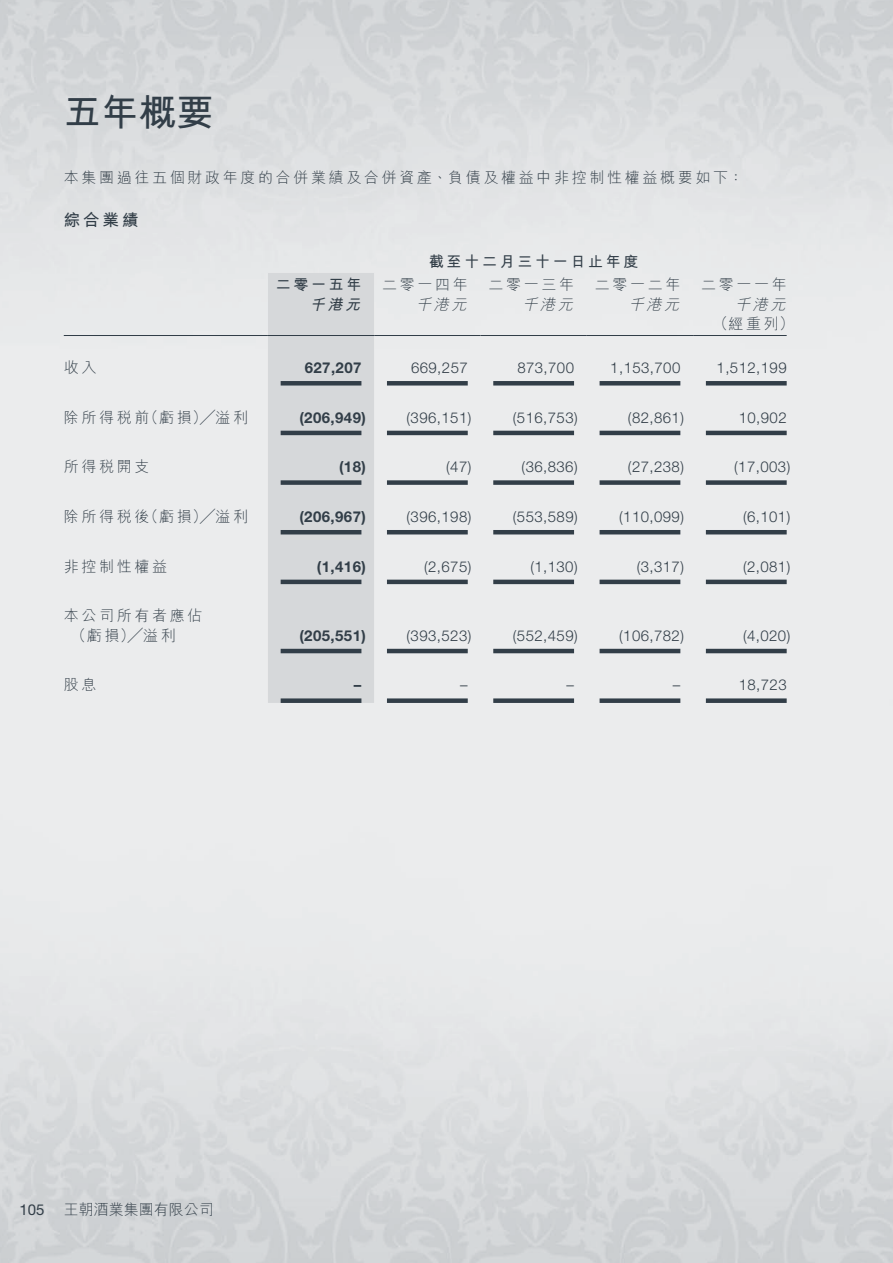
<style>
.page{position:relative;width:893px;height:1263px;background:#fff}
.page>*{position:absolute;margin:0;border:0;box-sizing:border-box;transform-origin:0 0}
.t1{font:700 37.5px "M Hei HK";color:#323e48}
._01_Heading_1{font:700 16.5px "M Hei HK";color:#323e48}
._50_Table_Body{font:300 15px "Helvetica Neue LT Std";letter-spacing:.03em;color:#323e48}
._50_Table_Body-2{font:300 15px "M Hei HK";letter-spacing:.18em;color:#323e48}
._50_Table_Body-3{font:700 15px "Helvetica Neue LT Std";letter-spacing:.03em;color:#323e48}
._00_Body_text{font:300 15px "M Hei HK";letter-spacing:.18em;color:#323e48}
._50_Table_Body-4{font:700 15px "M Hei HK";letter-spacing:.18em;color:#323e48}
._50_Table_Body-5{font:italic 300 15px "M Hei HK";color:#323e48}
._00_Body_text-2{font:300 15px "M Hei HK";color:#323e48}
.t2{font:15px "Helvetica Neue LT Std";color:#323e48}
._50_Table_Body-6{font:italic 700 15px "M Hei HK";color:#323e48}
</style>
<div class="page">
<div style="left:268px;top:273px;width:106px;height:430px;background:#d6d8da"></div>
<hr style="left:64px;top:335px;width:204px;height:1px;background:#323e48">
<hr style="left:268px;top:335px;width:106px;height:1px;background:#323e48">
<hr style="left:374px;top:335px;width:106px;height:1px;background:#323e48">
<hr style="left:480px;top:335px;width:107px;height:1px;background:#323e48">
<hr style="left:587px;top:335px;width:106px;height:1px;background:#323e48">
<hr style="left:693px;top:335px;width:94px;height:1px;background:#323e48">
<hr style="left:281px;top:381px;width:80px;height:4px;background:#323e48">
<hr style="left:387px;top:381px;width:81px;height:4px;background:#323e48">
<hr style="left:493px;top:381px;width:81px;height:4px;background:#323e48">
<hr style="left:600px;top:381px;width:80px;height:4px;background:#323e48">
<hr style="left:706px;top:381px;width:81px;height:4px;background:#323e48">
<hr style="left:281px;top:431px;width:80px;height:4px;background:#323e48">
<hr style="left:387px;top:431px;width:81px;height:4px;background:#323e48">
<hr style="left:493px;top:431px;width:81px;height:4px;background:#323e48">
<hr style="left:600px;top:431px;width:80px;height:4px;background:#323e48">
<hr style="left:706px;top:431px;width:81px;height:4px;background:#323e48">
<div style="left:281px;top:480px;width:80px;height:5px;background:#323e48"></div>
<div style="left:387px;top:480px;width:81px;height:5px;background:#323e48"></div>
<div style="left:493px;top:480px;width:81px;height:5px;background:#323e48"></div>
<div style="left:600px;top:480px;width:80px;height:5px;background:#323e48"></div>
<div style="left:706px;top:480px;width:81px;height:5px;background:#323e48"></div>
<hr style="left:281px;top:530px;width:80px;height:4px;background:#323e48">
<hr style="left:387px;top:530px;width:81px;height:4px;background:#323e48">
<hr style="left:493px;top:530px;width:81px;height:4px;background:#323e48">
<hr style="left:600px;top:530px;width:80px;height:4px;background:#323e48">
<hr style="left:706px;top:530px;width:81px;height:4px;background:#323e48">
<hr style="left:281px;top:580px;width:80px;height:4px;background:#323e48">
<hr style="left:387px;top:580px;width:81px;height:4px;background:#323e48">
<hr style="left:493px;top:580px;width:81px;height:4px;background:#323e48">
<hr style="left:600px;top:580px;width:80px;height:4px;background:#323e48">
<hr style="left:706px;top:580px;width:81px;height:4px;background:#323e48">
<hr style="left:281px;top:649px;width:80px;height:4px;background:#323e48">
<hr style="left:387px;top:649px;width:81px;height:4px;background:#323e48">
<hr style="left:493px;top:649px;width:81px;height:4px;background:#323e48">
<hr style="left:600px;top:649px;width:80px;height:4px;background:#323e48">
<hr style="left:706px;top:649px;width:81px;height:4px;background:#323e48">
<div style="left:281px;top:698px;width:80px;height:5px;background:#323e48"></div>
<div style="left:387px;top:698px;width:81px;height:5px;background:#323e48"></div>
<div style="left:493px;top:698px;width:81px;height:5px;background:#323e48"></div>
<div style="left:600px;top:698px;width:80px;height:5px;background:#323e48"></div>
<div style="left:706px;top:698px;width:81px;height:5px;background:#323e48"></div>
<h1 class="t1" style="left:64px;top:85px;width:151px">五年概要</h1>
<p class="_00_Body_text" style="left:64px;top:170px;width:681px">本集團過往五個財政年度的合併業績及合併資產、負債及權益中非控制性權益概要如下：</p>
<p class="_01_Heading_1" style="left:64px;top:208px;width:76px">綜合業績</p>
<p class="_50_Table_Body-4" style="left:429px;top:250px;width:211px">截至十二月三十一日止年度</p>
<p class="_50_Table_Body-2" style="left:701px;top:277px;width:87px">二零一一年</p>
<p class="_50_Table_Body-2" style="left:382px;top:277px;width:87px">二零一四年</p>
<p class="_50_Table_Body-2" style="left:488px;top:277px;width:87px">二零一三年</p>
<p class="_50_Table_Body-2" style="left:595px;top:277px;width:87px">二零一二年</p>
<p class="_50_Table_Body-4" style="left:276px;top:274px;width:87px">二零一五年</p>
<p class="_50_Table_Body-6" style="left:310px;top:294px;width:56px">千港元</p>
<p class="_50_Table_Body-5" style="left:416px;top:297px;width:55px">千港元</p>
<p class="_50_Table_Body-5" style="left:522px;top:297px;width:55px">千港元</p>
<p class="_50_Table_Body-5" style="left:629px;top:297px;width:55px">千港元</p>
<p class="_50_Table_Body-5" style="left:735px;top:297px;width:55px">千港元</p>
<p class="_50_Table_Body-2" style="left:64px;top:360px;width:34px">收入</p>
<p class="_50_Table_Body-3" style="left:305px;top:358px;width:58px">627,207</p>
<p class="_50_Table_Body" style="left:411px;top:358px;width:58px">669,257</p>
<p class="_50_Table_Body" style="left:517px;top:358px;width:58px">873,700</p>
<p class="_50_Table_Body" style="left:610px;top:358px;width:72px">1,153,700</p>
<p class="_50_Table_Body-2" style="left:713px;top:316px;width:83px">（經重列(</p>
<p class="_50_Table_Body" style="left:717px;top:358px;width:72px">1,512,199</p>
<p class="_50_Table_Body-2" style="left:144px;top:409px;width:106px">（虧損）╱溢利</p>
<p class="_50_Table_Body-2" style="left:64px;top:409px;width:87px">除所得稅前</p>
<p class="_50_Table_Body-3" style="left:299px;top:408px;width:68px">)206,949(</p>
<p class="_50_Table_Body" style="left:407px;top:408px;width:66px">)396,151(</p>
<p class="_50_Table_Body" style="left:513px;top:408px;width:66px">)516,753(</p>
<p class="_50_Table_Body" style="left:628px;top:408px;width:58px">)82,861(</p>
<p class="_50_Table_Body" style="left:739px;top:408px;width:49px">10,902</p>
<p class="_50_Table_Body-2" style="left:64px;top:459px;width:87px">所得稅開支</p>
<p class="_50_Table_Body-3" style="left:339px;top:458px;width:28px">)18(</p>
<p class="_50_Table_Body" style="left:446px;top:458px;width:27px">)47(</p>
<p class="_50_Table_Body" style="left:522px;top:458px;width:58px">)36,836(</p>
<p class="_50_Table_Body" style="left:628px;top:458px;width:58px">)27,238(</p>
<p class="_50_Table_Body" style="left:734px;top:458px;width:58px">)17,003(</p>
<p class="_50_Table_Body-2" style="left:144px;top:509px;width:106px">（虧損）╱溢利</p>
<p class="_50_Table_Body-2" style="left:64px;top:509px;width:87px">除所得稅後</p>
<p class="_50_Table_Body-3" style="left:299px;top:507px;width:68px">)206,967(</p>
<p class="_50_Table_Body" style="left:407px;top:507px;width:66px">)396,198(</p>
<p class="_50_Table_Body" style="left:513px;top:507px;width:66px">)553,589(</p>
<p class="_50_Table_Body" style="left:619px;top:507px;width:66px">)110,099(</p>
<p class="_50_Table_Body" style="left:743px;top:507px;width:49px">)6,101(</p>
<p class="_50_Table_Body-2" style="left:64px;top:558px;width:105px">非控制性權益</p>
<p class="_50_Table_Body-2" style="left:64px;top:608px;width:140px">本公司所有者應佔</p>
<p class="_50_Table_Body-3" style="left:317px;top:557px;width:50px">)1,416(</p>
<p class="_50_Table_Body" style="left:424px;top:557px;width:49px">)2,675(</p>
<p class="_50_Table_Body" style="left:530px;top:557px;width:49px">)1,130(</p>
<p class="_50_Table_Body" style="left:637px;top:557px;width:49px">)3,317(</p>
<p class="_50_Table_Body" style="left:743px;top:557px;width:49px">)2,081(</p>
<p class="_50_Table_Body-2" style="left:71px;top:627px;width:106px">（虧損）╱溢利</p>
<p class="_50_Table_Body-3" style="left:299px;top:626px;width:68px">)205,551(</p>
<p class="_50_Table_Body" style="left:407px;top:626px;width:66px">)393,523(</p>
<p class="_50_Table_Body" style="left:513px;top:626px;width:66px">)552,459(</p>
<p class="_50_Table_Body" style="left:619px;top:626px;width:66px">)106,782(</p>
<p class="_50_Table_Body" style="left:743px;top:626px;width:49px">)4,020(</p>
<p class="_50_Table_Body-2" style="left:64px;top:677px;width:34px">股息</p>
<p class="_50_Table_Body-3" style="left:354px;top:676px;width:9px">–</p>
<p class="_50_Table_Body" style="left:460px;top:676px;width:9px">–</p>
<p class="_50_Table_Body" style="left:567px;top:676px;width:9px">–</p>
<p class="_50_Table_Body" style="left:673px;top:676px;width:9px">–</p>
<p class="_50_Table_Body" style="left:739px;top:676px;width:49px">18,723</p>
<p class="t2" style="left:19px;top:1200px;width:27px">105</p>
<p class="_00_Body_text-2" style="left:64px;top:1202px;width:151px">王朝酒業集團有限公司</p>
</div>
